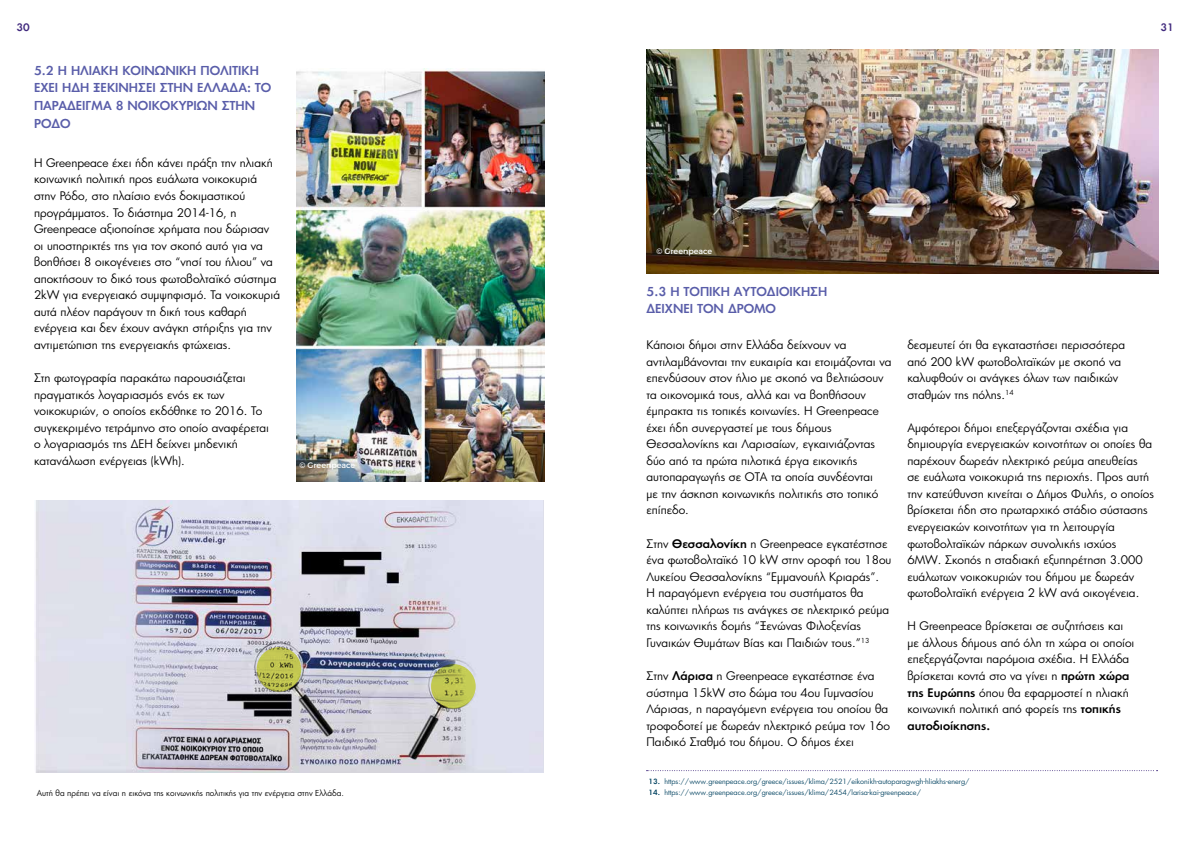
<style>
.page{position:relative;width:1191px;height:842px;background:#fff}
.page>*{position:absolute;margin:0;border:0;box-sizing:border-box;transform-origin:0 0}
.t1{font:500 12px/17.8px "PF Futura Neu";color:#595da9}
.t2{font:11.5px/16.5px "PF Futura Neu";color:#000}
.t3{font:500 10px "PF Futura Neu";color:#40297d}
.t4{font:8px "PF Futura Neu";color:#000}
.t5{font:8px "Montserrat";color:#fff}
.t6{font:7px "PF Futura Neu";color:#044462}
.s1{font-weight:500}
</style>
<div class="page">
<img style="left:35px;top:500px;width:508px;height:272px">
<img style="left:296px;top:68px;width:248px;height:414px">
<svg style="left:646px;top:770px;width:511px;height:1px"></svg>
<img style="left:646px;top:50px;width:512px;height:224px">
<svg style="left:431px;top:664px;width:45px;height:45px;background:#b6bc51"></svg>
<svg style="left:257px;top:647px;width:44px;height:45px;background:#b1b54b"></svg>
<p class="t3" style="left:17px;top:20px;width:15px">30</p>
<p class="t3" style="left:1160px;top:20px;width:15px">31</p>
<p class="t1" style="left:34px;top:61px;width:239px">5.2 Η ΗΛΙΑΚΉ ΚΟΙΝΩΝΙΚΉ ΠΟΛΙΤΙΚΉ<br>ΈΧΕΙ ΉΔΗ ΞΕΚΙΝΉΣΕΙ ΣΤΗΝ ΕΛΛΆΔΑ: ΤΟ<br>ΠΑΡΆΔΕΙΓΜΑ 8 ΝΟΙΚΟΚΥΡΙΏΝ ΣΤΗΝ<br>ΡΌΔΟ</p>
<p class="t2" style="left:34px;top:154px;width:248px">Η Greenpeace έχει ήδη κάνει πράξη την ηλιακή κοινωνική πολιτική προς ευάλωτα νοικοκυριά στην Ρόδο, στο πλαίσιο ενός δοκιμαστικού προγράμματος. Το διάστημα 2014-16, η Greenpeace αξιοποίησε χρήματα που δώρισαν οι υποστηρικτές της για τον σκοπό αυτό για να βοηθήσει 8 οικογένειες στο “νησί του ήλιου” να αποκτήσουν το δικό τους φωτοβολταϊκό σύστημα 2kW για ενεργειακό συμψηφισμό. Τα νοικοκυριά αυτά πλέον παράγουν τη δική τους καθαρή ενέργεια και δεν έχουν ανάγκη στήριξης για την αντιμετώπιση της ενεργειακής φτώχειας.</p>
<p class="t2" style="left:34px;top:369px;width:236px">Στη φωτογραφία παρακάτω παρουσιάζεται πραγματικός λογαριασμός ενός εκ των νοικοκυριών, ο οποίος εκδόθηκε το 2016. Το συγκεκριμένο τετράμηνο στο οποίο αναφέρεται ο λογαριασμός της ΔΕΗ δείχνει μηδενική κατανάλωση ενέργειας (kWh).</p>
<p class="t5" style="left:656px;top:247px;width:57px">© Greenpeace</p>
<p class="t1" style="left:646px;top:282px;width:182px;line-height:17.5px">5.3 Η ΤΟΠΙΚΉ ΑΥΤΟΔΙΟΊΚΗΣΗ<br>ΔΕΊΧΝΕΙ ΤΟΝ ΔΡΌΜΟ</p>
<p class="t2" style="left:646px;top:336px;width:246px">Κάποιοι δήμοι στην Ελλάδα δείχνουν να αντιλαμβάνονται την ευκαιρία και ετοιμάζονται να επενδύσουν στον ήλιο με σκοπό να βελτιώσουν τα οικονομικά τους, αλλά και να βοηθήσουν έμπρακτα τις τοπικές κοινωνίες. Η Greenpeace έχει ήδη συνεργαστεί με τους δήμους Θεσσαλονίκης και Λαρισαίων, εγκαινιάζοντας δύο από τα πρώτα πιλοτικά έργα εικονικής αυτοπαραγωγής σε ΟΤΑ τα οποία συνδέονται<br>με την άσκηση κοινωνικής πολιτικής στο τοπικό επίπεδο.</p>
<p class="t2" style="left:646px;top:535px;width:246px">Στην <span class="s1">Θεσσαλονίκη</span> η Greenpeace εγκατέστησε ένα φωτοβολταϊκό 10 kW στην οροφή του 18ου Λυκείου Θεσσαλονίκης “Εμμανουήλ Κριαράς”.<br>Η παραγόμενη ενέργεια του συστήματος θα καλύπτει πλήρως τις ανάγκες σε ηλεκτρικό ρεύμα της κοινωνικής δομής “Ξενώνας Φιλοξενίας Γυναικών Θυμάτων Βίας και Παιδιών τους.”<sup>13</sup></p>
<p class="t2" style="left:646px;top:667px;width:245px">Στην <span class="s1">Λάρισα</span> η Greenpeace εγκατέστησε ένα σύστημα 15kW στο δώμα του 4ου Γυμνασίου Λάρισας, η παραγόμενη ενέργεια του οποίου θα τροφοδοτεί με δωρεάν ηλεκτρικό ρεύμα τον 16ο Παιδικό Σταθμό του δήμου. Ο δήμος έχει</p>
<p class="t2" style="left:907px;top:336px;width:219px">δεσμευτεί ότι θα εγκαταστήσει περισσότερα από 200 kW φωτοβολταϊκών με σκοπό να καλυφθούν οι ανάγκες όλων των παιδικών σταθμών της πόλης.<sup>14</sup></p>
<p class="t2" style="left:907px;top:419px;width:248px">Αμφότεροι δήμοι επεξεργάζονται σχέδια για δημιουργία ενεργειακών κοινοτήτων οι οποίες θα παρέχουν δωρεάν ηλεκτρικό ρεύμα απευθείας<br>σε ευάλωτα νοικοκυριά της περιοχής. Προς αυτή την κατεύθυνση κινείται ο Δήμος Φυλής, ο οποίος βρίσκεται ήδη στο πρωταρχικό στάδιο σύστασης ενεργειακών κοινοτήτων για τη λειτουργία φωτοβολταϊκών πάρκων συνολικής ισχύος<br>6MW. Σκοπός η σταδιακή εξυπηρέτηση 3.000 ευάλωτων νοικοκυριών του δήμου με δωρεάν φωτοβολταϊκή ενέργεια 2 kW ανά οικογένεια.</p>
<p class="t2" style="left:907px;top:618px;width:228px">Η Greenpeace βρίσκεται σε συζητήσεις και με άλλους δήμους από όλη τη χώρα οι οποίοι επεξεργάζονται παρόμοια σχέδια. Η Ελλάδα βρίσκεται κοντά στο να γίνει η <span class="s1">πρώτη χώρα της Ευρώπης</span> όπου θα εφαρμοστεί η ηλιακή κοινωνική πολιτική από φορείς της <span class="s1">τοπικής αυτοδιοίκησης.</span></p>
<p class="t5" style="left:299px;top:461px;width:57px">© Greenpeace</p>
<p class="t4" style="left:37px;top:788px;width:308px">Αυτή θα πρέπει να είναι η εικόνα της κοινωνικής πολιτικής για την ενέργεια στην Ελλάδα.</p>
<p class="t6" style="left:648px;top:777px;width:322px"><span class="s1">13.</span> https://www.greenpeace.org/greece/issues/klima/2521/eikonikh-autoparagwgh-hliakhs-energ/</p>
<p class="t6" style="left:648px;top:788px;width:274px"><span class="s1">14.</span> https://www.greenpeace.org/greece/issues/klima/2454/larisa-kai-greenpeace/</p>
</div>
